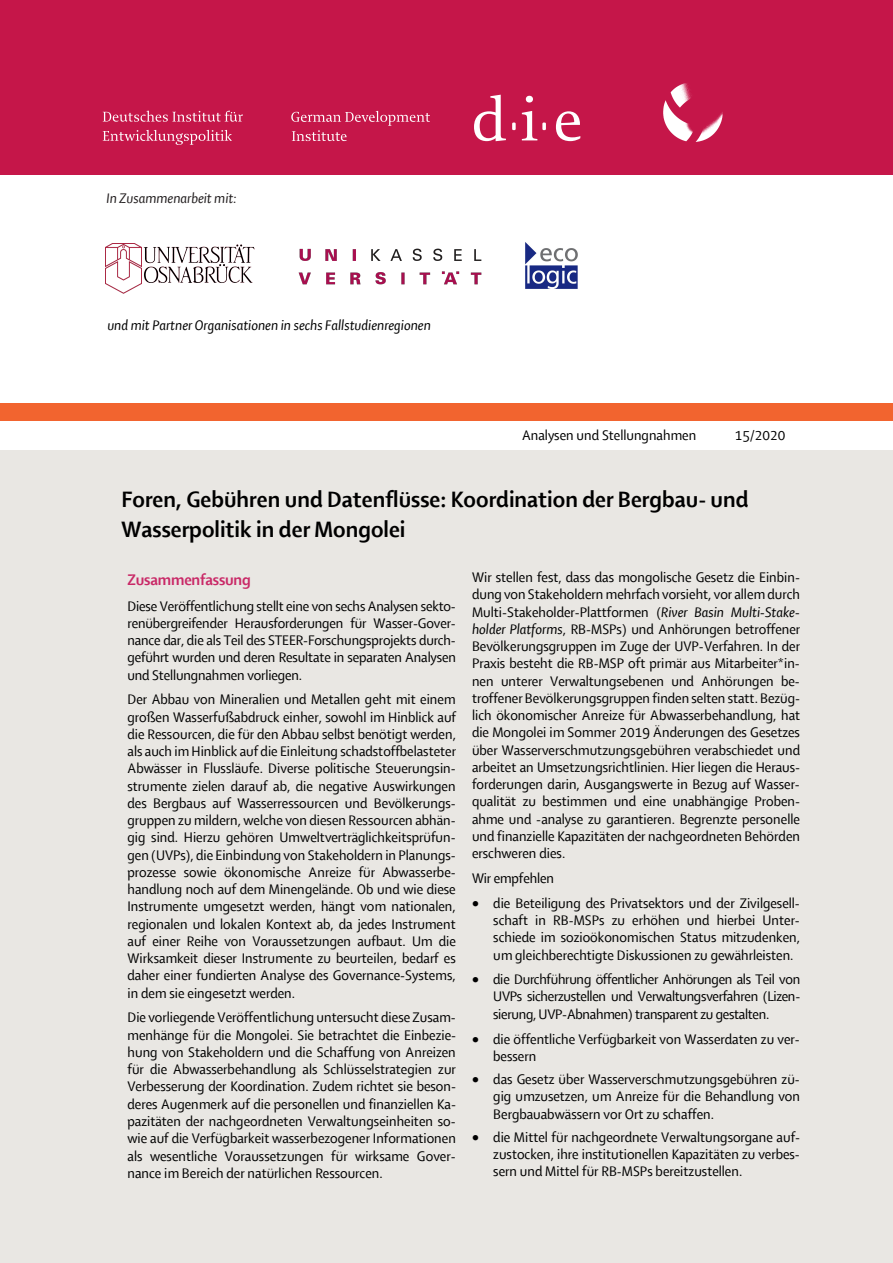
<style>
.page{position:relative;width:893px;height:1263px;background:#fff}
.page>*{position:absolute;margin:0;border:0;box-sizing:border-box;transform-origin:0 0}
.t1{font:24px/30px "Shaker RB";color:#000}
.t2{font:16.5px "Shaker RB";letter-spacing:-.015em;color:#c92967}
.t3{font:15px/17.2px "Shaker R";color:#000;text-align:justify}
.t4{font:15px "Shaker RI";color:#000}
.t5{font:15px "Shaker RI";color:#231f20}
.s1{font-family:"Shaker RI"}
</style>
<div class="page">
<div style="left:0;top:451px;width:893px;height:812px;background:#e9e7e3"></div>
<div style="left:0;top:0;width:893px;height:174px;background:#c51649"></div>
<svg style="left:512px;top:123px;width:4px;height:7px"></svg>
<svg style="left:474px;top:95px;width:32px;height:46px"></svg>
<svg style="left:522px;top:96px;width:24px;height:44px"></svg>
<svg style="left:556px;top:111px;width:24px;height:30px"></svg>
<svg style="left:103px;top:111px;width:140px;height:11px"></svg>
<svg style="left:103px;top:130px;width:129px;height:15px"></svg>
<svg style="left:291px;top:111px;width:139px;height:30px"></svg>
<img style="left:663px;top:83px;width:59px;height:59px">
<div style="left:0;top:404px;width:893px;height:17px;background:#f2642f"></div>
<img style="left:105px;top:244px;width:150px;height:49px">
<img style="left:298px;top:248px;width:184px;height:37px">
<img style="left:525px;top:242px;width:53px;height:47px">
<p class="t5" style="left:107px;top:190px;width:131px">In Zusammenarbeit mit:</p>
<p class="t4" style="left:107px;top:317px;width:325px">und mit Partner Organisationen in sechs Fallstudienregionen</p>
<p class="t3" style="left:522px;top:426px;width:176px">Analysen und Stellungnahmen</p>
<p class="t3" style="left:735px;top:426px;width:52px">15/2020</p>
<h1 class="t1" style="left:122px;top:485px;width:628px">Foren, Gebühren und Datenflüsse: Koordination der Bergbau- und<br>Wasserpolitik in der Mongolei</h1>
<p class="t2" style="left:128px;top:571px;width:125px">Zusammenfassung</p>
<p class="t3" style="left:128px;top:597px;width:330px">Diese Veröffentlichung stellt eine von sechs Analysen sekto&shy;renübergreifender Herausforderungen für Wasser-Gover&shy;nance dar, die als Teil des STEER-Forschungsprojekts durch&shy;geführt wurden und deren Resultate in separaten Analysen und Stellungnahmen vorliegen.</p>
<p class="t3" style="left:128px;top:691px;width:330px">Der Abbau von Mineralien und Metallen geht mit einem großen Wasserfußabdruck einher, sowohl im Hinblick auf die Ressourcen, die für den Abbau selbst benötigt werden, als auch im Hinblick auf die Einleitung schadstoffbelasteter Abwässer in Flussläufe. Diverse politische Steuerungsin&shy;strumente zielen darauf ab, die negative Auswirkungen des Bergbaus auf Wasserressourcen und Bevölkerungs&shy;gruppen zu mildern, welche von diesen Ressourcen abhän&shy;gig sind. Hierzu gehören Umweltverträglichkeitsprüfun&shy;gen (UVPs), die Einbindung von Stakeholdern in Planungs&shy;prozesse sowie ökonomische Anreize für Abwasserbe&shy;handlung noch auf dem Minengelände. Ob und wie diese Instrumente umgesetzt werden, hängt vom nationalen, regionalen und lokalen Kontext ab, da jedes Instrument auf einer Reihe von Voraussetzungen aufbaut. Um die Wirksamkeit dieser Instrumente zu beurteilen, bedarf es daher einer fundierten Analyse des Governance-Systems, in dem sie eingesetzt werden.</p>
<p class="t3" style="left:128px;top:1009px;width:330px">Die vorliegende Veröffentlichung untersucht diese Zusam&shy;menhänge für die Mongolei. Sie betrachtet die Einbezie&shy;hung von Stakeholdern und die Schaffung von Anreizen für die Abwasserbehandlung als Schlüsselstrategien zur Verbesserung der Koordination. Zudem richtet sie beson&shy;deres Augenmerk auf die personellen und finanziellen Ka&shy;pazitäten der nachgeordneten Verwaltungseinheiten so&shy;wie auf die Verfügbarkeit wasserbezogener Informationen als wesentliche Voraussetzungen für wirksame Gover&shy;nance im Bereich der natürlichen Ressourcen.</p>
<p class="t3" style="left:472px;top:569px;width:330px">Wir stellen fest, dass das mongolische Gesetz die Einbin&shy;dung von Stakeholdern mehrfach vorsieht, vor allem durch Multi-Stakeholder-Plattformen (<span class="s1">River Basin Multi-Stake&shy;holder Platforms</span>, RB-MSPs) und Anhörungen betroffener Bevölkerungsgruppen im Zuge der UVP-Verfahren. In der Praxis besteht die RB-MSP oft primär aus Mitarbeiter*in&shy;nen unterer Verwaltungsebenen und Anhörungen be&shy;troffener Bevölkerungsgruppen finden selten statt. Bezüg&shy;lich ökonomischer Anreize für Abwasserbehandlung, hat die Mongolei im Sommer 2019 Änderungen des Gesetzes über Wasserverschmutzungsgebühren verabschiedet und arbeitet an Umsetzungsrichtlinien. Hier liegen die Heraus&shy;forderungen darin, Ausgangswerte in Bezug auf Wasser&shy;qualität zu bestimmen und eine unabhängige Proben&shy;ahme und -analyse zu garantieren. Begrenzte personelle und finanzielle Kapazitäten der nachgeordneten Behörden erschweren dies.</p>
<p class="t3" style="left:472px;top:870px;width:83px">Wir empfehlen</p>
<p class="t3" style="left:493px;top:894px;width:308px;text-indent:-21px">• die Beteiligung des Privatsektors und der Zivilgesell&shy;schaft in RB-MSPs zu erhöhen und hierbei Unter&shy;schiede im sozioökonomischen Status mitzudenken, um gleichberechtigte Diskussionen zu gewährleisten.</p>
<p class="t3" style="left:493px;top:971px;width:309px;text-indent:-21px">• die Durchführung öffentlicher Anhörungen als Teil von UVPs sicherzustellen und Verwaltungsverfahren (Lizen&shy;sierung, UVP-Abnahmen) transparent zu gestalten.</p>
<p class="t3" style="left:493px;top:1030px;width:308px;text-indent:-21px">• die öffentliche Verfügbarkeit von Wasserdaten zu ver&shy;bessern</p>
<p class="t3" style="left:493px;top:1071px;width:308px;text-indent:-21px">• das Gesetz über Wasserverschmutzungsgebühren zü&shy;gig umzusetzen, um Anreize für die Behandlung von Bergbauabwässern vor Ort zu schaffen.</p>
<p class="t3" style="left:493px;top:1128px;width:308px;text-indent:-21px">• die Mittel für nachgeordnete Verwaltungsorgane auf&shy;zustocken, ihre institutionellen Kapazitäten zu verbes&shy;sern und Mittel für RB-MSPs bereitzustellen.</p>
</div>
